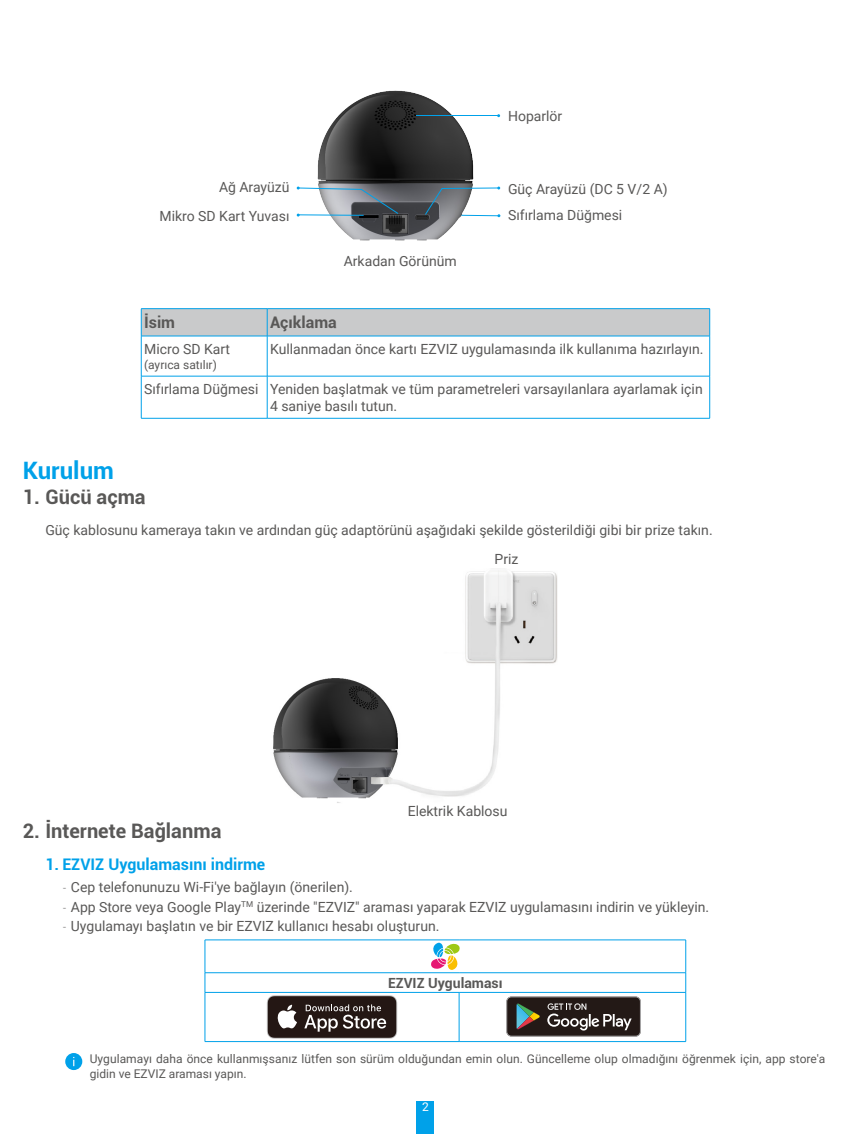
<style>
.page{position:relative;width:851px;height:1134px;background:#fff}
.page>*{position:absolute;margin:0;border:0;box-sizing:border-box;transform-origin:0 0}
.t1{font:700 24px "Roboto";color:#00a1e9}
.t2{font:700 20px "Roboto";color:#595857}
.t3{font:700 16px "Roboto";color:#00a1e9}
.t4{font:700 16px "Roboto";color:#595857}
.t5{font:14px/16.8px "Roboto";color:#595857}
.t6{font:700 14px "Roboto";color:#595857}
.t7{font:12px/14.4px "Roboto";letter-spacing:.005em;color:#595857}
.t8{font:12px "Roboto";color:#fff}
.s1{font-family:"DIN Cond";font-weight:300}
</style>
<div class="page">
<div style="left:417px;top:1101px;width:17px;height:33px;background:#00a1e9"></div>
<img style="left:296px;top:90px;width:205px;height:151px">
<hr style="left:416px;top:115px;width:81px;height:1px;background:#00a1e9">
<svg style="left:424px;top:187px;width:76px;height:30px"></svg>
<svg style="left:297px;top:187px;width:101px;height:30px"></svg>
<hr style="left:141px;top:308px;width:126px;height:1px;background:#00a1e9">
<hr style="left:267px;top:308px;width:442px;height:1px;background:#00a1e9">
<svg style="left:141px;top:309px;width:569px;height:27px;background:#c3c8cb"></svg>
<hr style="left:141px;top:336px;width:126px;height:1px;background:#00a1e9">
<hr style="left:141px;top:336px;width:1px;height:40px;background:#00a1e9">
<hr style="left:267px;top:336px;width:442px;height:1px;background:#00a1e9">
<hr style="left:267px;top:336px;width:1px;height:40px;background:#00a1e9">
<hr style="left:709px;top:336px;width:1px;height:40px;background:#00a1e9">
<hr style="left:141px;top:376px;width:126px;height:1px;background:#00a1e9">
<hr style="left:141px;top:376px;width:1px;height:42px;background:#00a1e9">
<hr style="left:267px;top:376px;width:442px;height:1px;background:#00a1e9">
<hr style="left:267px;top:376px;width:1px;height:42px;background:#00a1e9">
<hr style="left:709px;top:376px;width:1px;height:42px;background:#00a1e9">
<hr style="left:141px;top:418px;width:126px;height:1px;background:#00a1e9">
<hr style="left:267px;top:418px;width:442px;height:1px;background:#00a1e9">
<img style="left:273px;top:570px;width:285px;height:233px">
<hr style="left:205px;top:939px;width:254px;height:1px;background:#00a1e9">
<hr style="left:204px;top:940px;width:1px;height:33px;background:#00a1e9">
<hr style="left:459px;top:939px;width:226px;height:1px;background:#00a1e9">
<hr style="left:685px;top:940px;width:1px;height:33px;background:#00a1e9">
<hr style="left:205px;top:972px;width:254px;height:1px;background:#00a1e9">
<svg style="left:204px;top:973px;width:1px;height:19px"></svg>
<hr style="left:459px;top:972px;width:226px;height:1px;background:#00a1e9">
<svg style="left:685px;top:973px;width:1px;height:19px"></svg>
<hr style="left:205px;top:992px;width:254px;height:1px;background:#00a1e9">
<hr style="left:204px;top:992px;width:1px;height:49px;background:#00a1e9">
<hr style="left:459px;top:992px;width:226px;height:1px;background:#00a1e9">
<hr style="left:458px;top:992px;width:1px;height:49px;background:#00a1e9">
<hr style="left:685px;top:992px;width:1px;height:49px;background:#00a1e9">
<hr style="left:205px;top:1041px;width:254px;height:1px;background:#00a1e9">
<hr style="left:459px;top:1041px;width:226px;height:1px;background:#00a1e9">
<svg style="left:431px;top:943px;width:29px;height:27px"></svg>
<svg style="left:267px;top:995px;width:130px;height:44px;background:#504644"></svg>
<svg style="left:506px;top:996px;width:134px;height:40px;background:#443f3b"></svg>
<div style="left:65px;top:1053px;width:17px;height:17px;background:#00a1e9;border-radius:50%"></div>
<p class="t5" style="left:508px;top:107px;width:56px">Hoparlör</p>
<p class="t5" style="left:219px;top:178px;width:72px">Ağ Arayüzü</p>
<p class="t5" style="left:508px;top:180px;width:161px">Güç Arayüzü (DC 5 V/2 A)</p>
<p class="t5" style="left:159px;top:207px;width:132px">Mikro SD Kart Yuvası</p>
<p class="t5" style="left:508px;top:206px;width:116px">Sıfırlama Düğmesi</p>
<p class="t5" style="left:344px;top:253px;width:114px">Arkadan Görünüm</p>
<p class="t4" style="left:144px;top:311px;width:33px">İsim</p>
<p class="t4" style="left:270px;top:311px;width:68px">Açıklama</p>
<p class="t5" style="left:144px;top:340px;width:88px">Micro SD Kart</p>
<p class="t7" style="left:144px;top:357px;width:74px">(ayrıca satılır)</p>
<p class="t5" style="left:270px;top:340px;width:435px">Kullanmadan önce kartı EZVIZ uygulamasında ilk kullanıma hazırlayın.</p>
<p class="t5" style="left:270px;top:380px;width:434px;text-indent:-126px">Sıfırlama Düğmesi Yeniden başlatmak ve tüm parametreleri varsayılanlara ayarlamak için<br>4 saniye basılı tutun.</p>
<h1 class="t1" style="left:23px;top:454px;width:93px">Kurulum</h1>
<h2 class="t2" style="left:23px;top:483px;width:124px">1. Gücü açma</h2>
<p class="t5" style="left:494px;top:515px;width:220px;line-height:28.8px;text-indent:-449px">Güç kablosunu kameraya takın ve ardından güç adaptörünü aşağıdaki şekilde gösterildiği gibi bir prize takın.<br>Priz</p>
<p class="t5" style="left:407px;top:802px;width:101px">Elektrik Kablosu</p>
<h2 class="t2" style="left:23px;top:816px;width:200px">2. İnternete Bağlanma</h2>
<p class="t3" style="left:45px;top:853px;width:221px">1. EZVIZ Uygulamasını indirme</p>
<p class="t5" style="left:62px;top:878px;width:292px"><span class="s1">-</span> Cep telefonunuzu Wi-Fi'ye bağlayın (önerilen).</p>
<p class="t5" style="left:62px;top:898px;width:648px"><span class="s1">-</span> App Store veya Google Play<sup>TM</sup> üzerinde "EZVIZ" araması yaparak EZVIZ uygulamasını indirin ve yükleyin.</p>
<p class="t5" style="left:62px;top:917px;width:378px"><span class="s1">-</span> Uygulamayı başlatın ve bir EZVIZ kullanıcı hesabı oluşturun.</p>
<p class="t6" style="left:388px;top:973px;width:116px">EZVIZ Uygulaması</p>
<p class="t7" style="left:90px;top:1051px;width:737px">Uygulamayı daha önce kullanmışsanız lütfen son sürüm olduğundan emin olun. Güncelleme olup olmadığını öğrenmek için, app store'a gidin ve EZVIZ araması yapın.</p>
<p class="t8" style="left:422px;top:1099px;width:8px">2</p>
</div>
